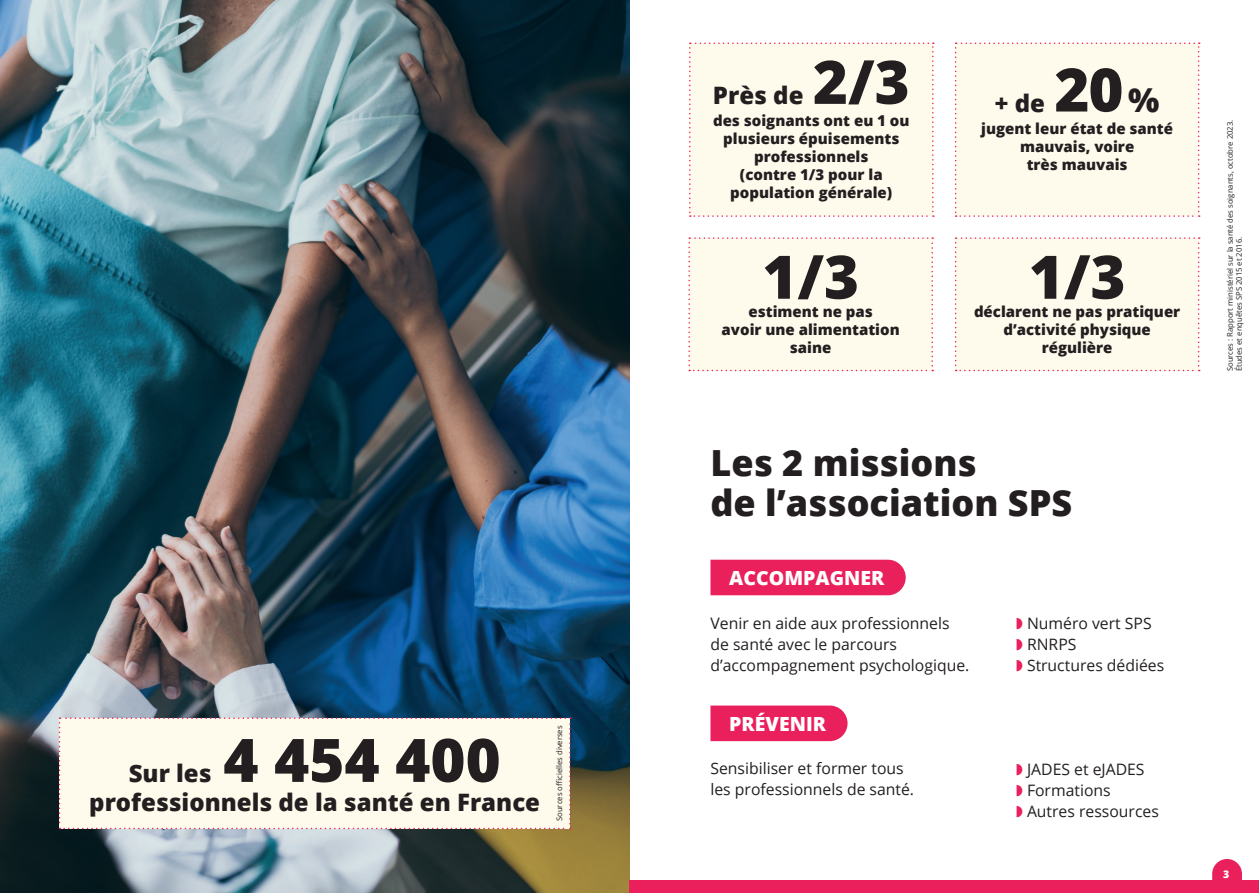
<style>
.page{position:relative;width:1259px;height:893px;background:#fff}
.page>*{position:absolute;margin:0;border:0;box-sizing:border-box;transform-origin:0 0}
.t1{font:800 60px "Open Sans";color:#231f20}
.t2{font:800 36px/39.6px "Open Sans";color:#231f20}
.t3{font:800 24px "Open Sans";color:#231f20}
.t4{font:800 19.5px "Open Sans";color:#fff}
.t5{font:15.75px/21px "Open Sans";color:#231f20}
.t6{font:800 15px/18px "Open Sans";color:#231f20;text-align:center}
.t7{font:800 10.5px "Open Sans";color:#fff}
.t8{font:7.65px/9.3px "Open Sans";color:#231f20}
.s1{font-size:33px}
.s2{color:#ea205c}
</style>
<div class="page">
<img style="left:0;top:0;width:629px;height:893px">
<div style="left:688px;top:237px;width:245px;height:134px;background:#fefaec"></div>
<div style="left:955px;top:237px;width:244px;height:134px;background:#fefaec"></div>
<div style="left:59px;top:717px;width:512px;height:112px;background:#fefaec"></div>
<div style="left:689px;top:43px;width:245px;height:174px;background:#fefaec"></div>
<div style="left:955px;top:43px;width:244px;height:174px;background:#fefaec"></div>
<div style="left:710px;top:560px;width:195px;height:35px;background:#ea205c"></div>
<div style="left:710px;top:705px;width:137px;height:36px;background:#ea205c"></div>
<svg style="left:1212px;top:859px;width:30px;height:21px"></svg>
<div style="left:629px;top:880px;width:630px;height:13px;background:#ea205c"></div>
<h1 class="t1" style="left:223px;top:714px;width:279px">4 454 400</h1>
<h3 class="t3" style="left:89px;top:784px;width:452px">professionnels de la santé en France</h3>
<h3 class="t3" style="left:129px;top:755px;width:84px">Sur les</h3>
<p class="t8" style="left:555px;top:821px;width:97px;rotate:-90deg">Sources officielles diverses</p>
<h1 class="t1" style="left:813px;top:36px;width:98px">2/3</h1>
<p class="t6" style="left:713px;top:111px;width:198px">des soignants ont eu 1 ou plusieurs épuisements professionnels<br>(contre 1/3 pour la population générale)</p>
<h3 class="t3" style="left:713px;top:77px;width:92px">Près de</h3>
<h1 class="t1" style="left:762px;top:231px;width:98px">1/3</h1>
<p class="t6" style="left:721px;top:301px;width:180px">estiment ne pas<br>avoir une alimentation saine</p>
<h1 class="t1" style="left:1054px;top:44px;width:106px">20<span class="s1">%</span></h1>
<p class="t6" style="left:981px;top:119px;width:193px">jugent leur état de santé mauvais, voire<br>très mauvais</p>
<h3 class="t3" style="left:995px;top:85px;width:52px">+ de</h3>
<h1 class="t1" style="left:1028px;top:231px;width:98px">1/3</h1>
<p class="t6" style="left:974px;top:301px;width:208px">déclarent ne pas pratiquer d’activité physique régulière</p>
<h2 class="t2" style="left:710px;top:441px;width:363px">Les 2 missions<br>de l’association SPS</h2>
<h3 class="t4" style="left:729px;top:563px;width:156px">ACCOMPAGNER</h3>
<p class="t5" style="left:710px;top:612px;width:260px">Venir en aide aux professionnels de santé avec le parcours d’accompagnement psychologique.</p>
<h3 class="t4" style="left:729px;top:709px;width:98px">PRÉVENIR</h3>
<p class="t5" style="left:710px;top:758px;width:205px">Sensibiliser et former tous les professionnels de santé.</p>
<p class="t5" style="left:1016px;top:613px;width:150px"><span class="s2">◗</span> Numéro vert SPS<br><span class="s2">◗</span> RNRPS<br><span class="s2">◗</span> Structures dédiées</p>
<p class="t5" style="left:1016px;top:758px;width:144px"><span class="s2">◗</span> JADES et eJADES<br><span class="s2">◗</span> Formations<br><span class="s2">◗</span> Autres ressources</p>
<p class="t8" style="left:1225px;top:371px;width:253px;rotate:-90deg">Sources : Rapport ministériel sur la santé des soignants, octobre 2023.<br>Études et enquêtes SPS 2015 et 2016.</p>
<p class="t7" style="left:1223px;top:866px;width:8px">3</p>
</div>
